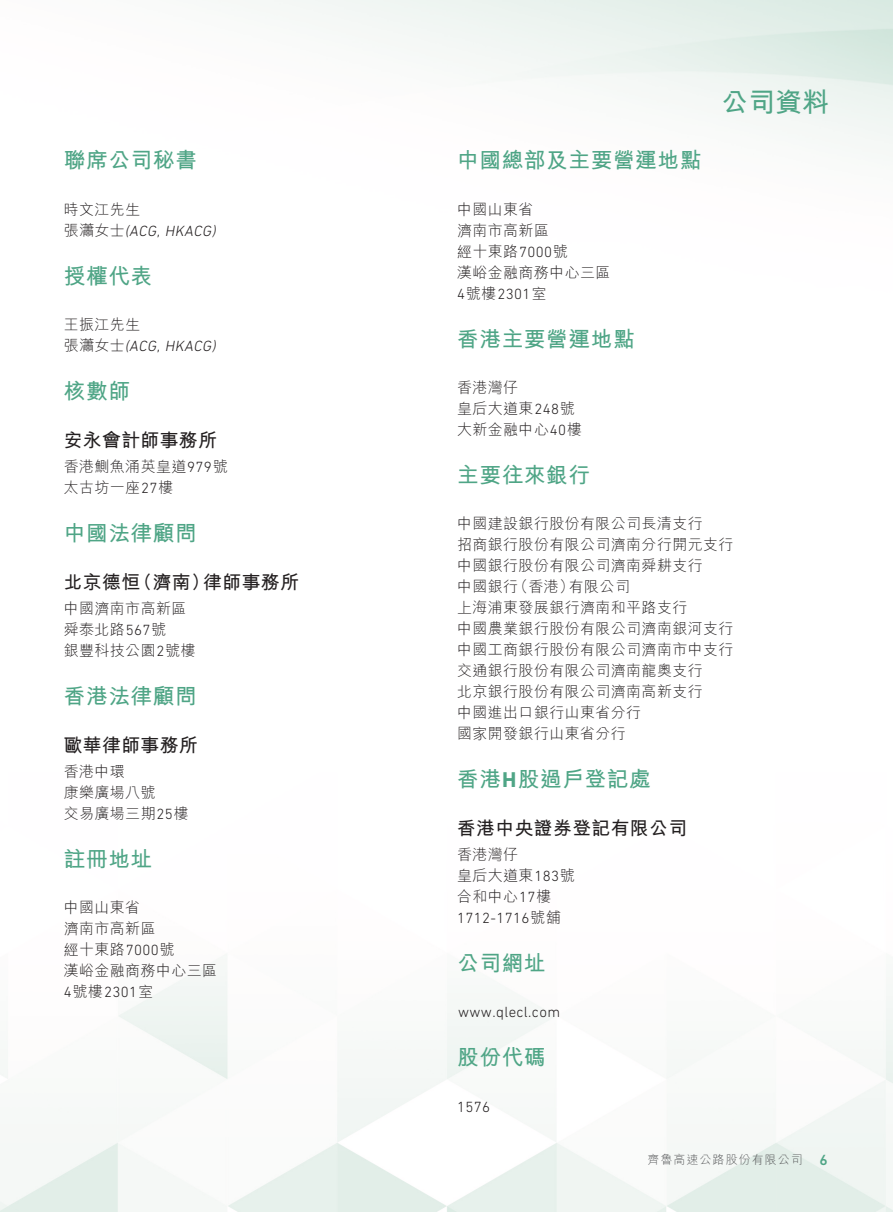
<style>
.page{position:relative;width:893px;height:1212px;background:#fff}
.page>*{position:absolute;margin:0;border:0;box-sizing:border-box;transform-origin:0 0}
.t1{font:700 27px "M Hei HK";color:#4fa586}
.t2{font:700 21.75px "M Hei HK";letter-spacing:.025em;color:#4fa586}
.t3{font:700 18.75px "M Hei HK";letter-spacing:.025em;color:#231f20}
.t4{font:300 15px/21px "M Hei HK";letter-spacing:.025em;color:#231f20}
.t5{font:300 15px "DIN Next LT Pro";letter-spacing:.025em;color:#231f20}
.t6{font:italic 300 15px "DIN Next LT Pro";color:#231f20}
.t7{font:300 12px "M Hei HK";letter-spacing:.085em;color:#57585a}
.s1{font-family:"M Hei HK";font-style:normal}
.s2{font-family:"DIN Next LT Pro"}
.s3{font-family:"M Hei HK"}
.s4{font-family:"DIN Next LT Pro";font-weight:500;font-size:15px;color:#4fa586}
</style>
<div class="page">
<h2 class="t2" style="left:64px;top:144px;width:135px">聯席公司秘書</h2>
<p class="t4" style="left:64px;top:198px;width:78px">時文江先生</p>
<p class="t6" style="left:64px;top:222px;width:157px"><span class="s1">張瀟女士</span> (ACG, HKACG)</p>
<h2 class="t2" style="left:64px;top:260px;width:90px">授權代表</h2>
<p class="t4" style="left:64px;top:314px;width:78px">王振江先生</p>
<p class="t6" style="left:64px;top:337px;width:157px"><span class="s1">張瀟女士</span> (ACG, HKACG)</p>
<h2 class="t2" style="left:64px;top:375px;width:68px">核數師</h2>
<p class="t3" style="left:64px;top:426px;width:155px">安永會計師事務所</p>
<p class="t4" style="left:64px;top:456px;width:166px">香港鰂魚涌英皇道<span class="s2">979</span>號太古坊一座<span class="s2">27</span>樓</p>
<h2 class="t2" style="left:64px;top:517px;width:135px">中國法律顧問</h2>
<p class="t3" style="left:64px;top:568px;width:237px">北京德恒（濟南）律師事務所</p>
<p class="t4" style="left:64px;top:598px;width:134px">中國濟南市高新區舜泰北路<span class="s2">567</span>號<br>銀豐科技公園<span class="s2">2</span>號樓</p>
<h2 class="t2" style="left:64px;top:680px;width:135px">香港法律顧問</h2>
<p class="t3" style="left:64px;top:731px;width:135px">歐華律師事務所</p>
<p class="t4" style="left:64px;top:761px;width:127px">香港中環<br>康樂廣場八號<br>交易廣場三期<span class="s2">25</span>樓</p>
<h2 class="t2" style="left:64px;top:843px;width:90px">註冊地址</h2>
<p class="t4" style="left:64px;top:897px;width:155px">中國山東省<br>濟南市高新區<br>經十東路<span class="s2">7000</span>號<br>漢峪金融商務中心三區</p>
<p class="t5" style="left:64px;top:983px;width:91px">4<span class="s3">號樓</span>2301<span class="s3">室</span></p>
<h1 class="t1" style="left:721px;top:83px;width:109px">公司資料</h1>
<h2 class="t2" style="left:457px;top:144px;width:246px">中國總部及主要營運地點</h2>
<p class="t4" style="left:457px;top:198px;width:155px">中國山東省<br>濟南市高新區<br>經十東路<span class="s2">7000</span>號<br>漢峪金融商務中心三區</p>
<p class="t5" style="left:457px;top:285px;width:91px">4<span class="s3">號樓</span>2301<span class="s3">室</span></p>
<h2 class="t2" style="left:457px;top:323px;width:179px">香港主要營運地點</h2>
<p class="t4" style="left:457px;top:377px;width:127px">香港灣仔<br>皇后大道東<span class="s2">248</span>號大新金融中心<span class="s2">40</span>樓</p>
<h2 class="t2" style="left:457px;top:459px;width:135px">主要往來銀行</h2>
<p class="t4" style="left:457px;top:513px;width:278px">中國建設銀行股份有限公司長清支行<br>招商銀行股份有限公司濟南分行開元支行中國銀行股份有限公司濟南舜耕支行<br>中國銀行（香港）有限公司<br>上海浦東發展銀行濟南和平路支行<br>中國農業銀行股份有限公司濟南銀河支行中國工商銀行股份有限公司濟南市中支行交通銀行股份有限公司濟南龍奧支行<br>北京銀行股份有限公司濟南高新支行<br>中國進出口銀行山東省分行<br>國家開發銀行山東省分行</p>
<h2 class="t2" style="left:457px;top:763px;width:195px">香港<span class="s2">H</span>股過戶登記處</h2>
<p class="t3" style="left:457px;top:814px;width:231px">香港中央證券登記有限公司</p>
<p class="t4" style="left:457px;top:844px;width:120px">香港灣仔<br>皇后大道東<span class="s2">183</span>號合和中心<span class="s2">17</span>樓</p>
<p class="t5" style="left:457px;top:909px;width:105px">1712-1716<span class="s3">號舖</span></p>
<h2 class="t2" style="left:457px;top:947px;width:90px">公司網址</h2>
<p class="t5" style="left:458px;top:1004px;width:104px">www.qlecl.com</p>
<h2 class="t2" style="left:457px;top:1041px;width:90px">股份代碼</h2>
<p class="t5" style="left:457px;top:1098px;width:35px">1576</p>
<p class="t7" style="left:647px;top:1153px;width:182px">齊魯高速公路股份有限公司 <span class="s4">6</span></p>
</div>
